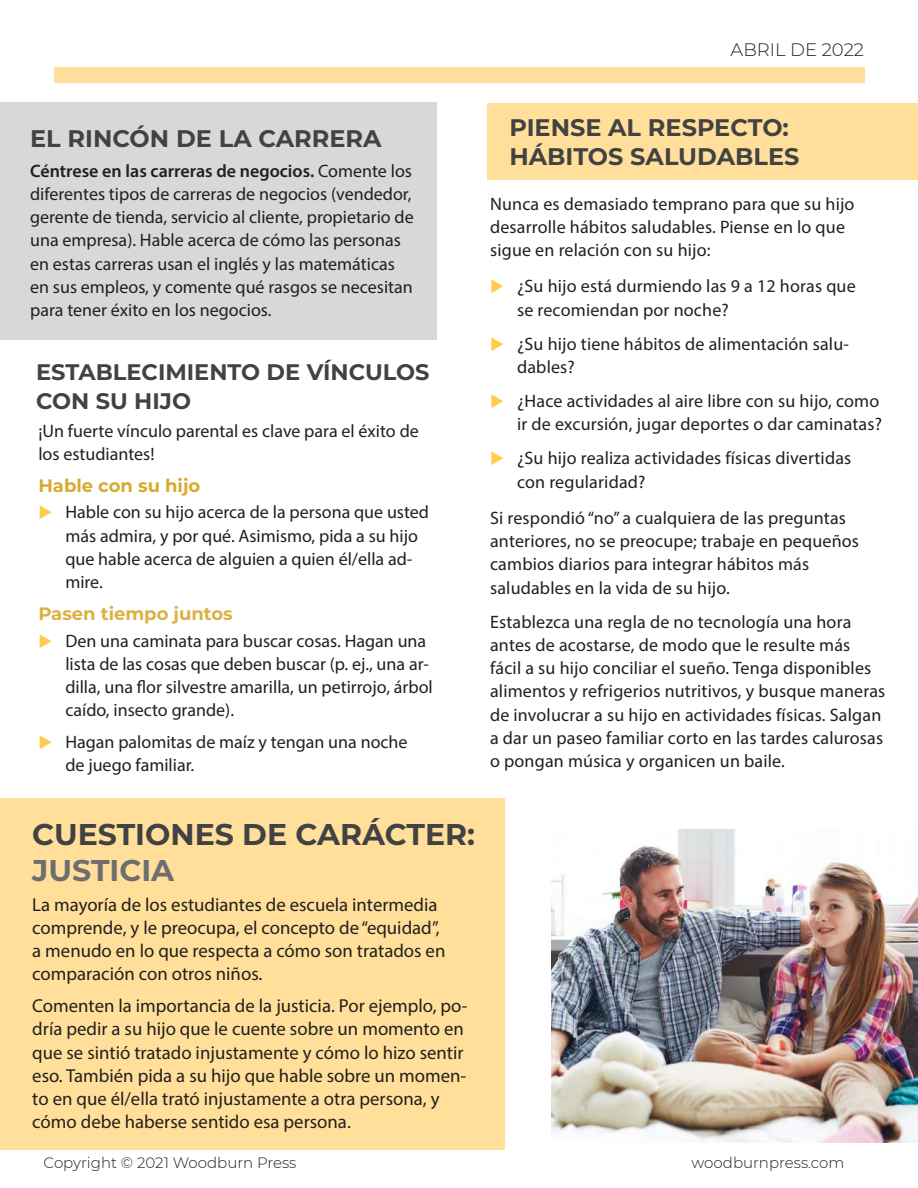
<style>
.page{position:relative;width:918px;height:1188px;background:#fff}
.page>*{position:absolute;margin:0;border:0;box-sizing:border-box;transform-origin:0 0}
.t1{font:700 30px "Montserrat";color:#424244}
.t2{font:700 30px "Montserrat";color:#6c6e70}
.t3{font:700 24px/28.8px "Montserrat";color:#424244}
.t4{font:700 22.5px/28.5px "Montserrat";color:#424244}
.t5{font:18.75px/23.2px "Myriad Pro";color:#221f1f}
.t6{font:18px/23.2px "Myriad Pro";letter-spacing:.01em;color:#221f1f}
.t7{font:700 18px "Montserrat";color:#dcb144}
.t8{font:700 18px "Montserrat";color:#d8aa2e}
.t9{font:300 18px "Montserrat";color:#221f1f}
.t10{font:300 15px "Montserrat";color:#221f1f}
.s1{font-weight:600}
.s2{color:#ffcc4e}
</style>
<div class="page">
<div style="left:487px;top:103px;width:431px;height:76px;background:#ffdf99"></div>
<div style="left:0;top:102px;width:436px;height:238px;background:#d7d8da"></div>
<div style="left:0;top:798px;width:504px;height:351px;background:#ffdf99"></div>
<img style="left:552px;top:829px;width:366px;height:314px">
<div style="left:54px;top:67px;width:810px;height:15px;background:#ffdf99"></div>
<p class="t9" style="left:731px;top:43px;width:135px">ABRIL DE 2022</p>
<h2 class="t3" style="left:30px;top:124px;width:353px">EL RINCÓN DE LA CARRERA</h2>
<p class="t6" style="left:30px;top:161px;width:385px"><span class="s1">Céntrese en las carreras de negocios.</span> Comente los diferentes tipos de carreras de negocios (vendedor, gerente de tienda, servicio al cliente, propietario de una empresa). Hable acerca de cómo las personas en estas carreras usan el inglés y las matemáticas en sus empleos, y comente qué rasgos se necesitan para tener éxito en los negocios.</p>
<p class="t4" style="left:36px;top:358px;width:395px">ESTABLECIMIENTO DE VÍNCULOS<br>CON SU HIJO</p>
<p class="t6" style="left:38px;top:421px;width:382px">¡Un fuerte vínculo parental es clave para el éxito de los estudiantes!</p>
<p class="t8" style="left:38px;top:476px;width:163px">Hable con su hijo</p>
<p class="t6" style="left:65px;top:502px;width:365px;text-indent:-27px"><span class="s2">◆</span> Hable con su hijo acerca de la persona que usted más admira, y por qué. Asimismo, pida a su hijo que hable acerca de alguien a quien él/ella ad&shy;mire.</p>
<p class="t7" style="left:38px;top:604px;width:196px">Pasen tiempo juntos</p>
<p class="t6" style="left:65px;top:630px;width:369px;text-indent:-27px"><span class="s2">◆</span> Den una caminata para buscar cosas. Hagan una lista de las cosas que deben buscar (p. ej., una ar&shy;dilla, una flor silvestre amarilla, un petirrojo, árbol caído, insecto grande).</p>
<p class="t6" style="left:65px;top:732px;width:344px;text-indent:-27px"><span class="s2">◆</span> Hagan palomitas de maíz y tengan una noche de juego familiar.</p>
<h2 class="t3" style="left:509px;top:113px;width:292px">PIENSE AL RESPECTO:<br>HÁBITOS SALUDABLES</h2>
<p class="t6" style="left:490px;top:194px;width:366px">Nunca es demasiado temprano para que su hijo desarrolle hábitos saludables. Piense en lo que sigue en relación con su hijo:</p>
<p class="t6" style="left:517px;top:276px;width:340px;text-indent:-27px"><span class="s2">◆</span> ¿Su hijo está durmiendo las 9 a 12 horas que se recomiendan por noche?</p>
<p class="t6" style="left:517px;top:334px;width:333px;text-indent:-27px"><span class="s2">◆</span> ¿Su hijo tiene hábitos de alimentación salu&shy;dables?</p>
<p class="t6" style="left:490px;top:391px;width:394px;text-align:right"><span class="s2">◆</span> ¿Hace actividades al aire libre con su hijo, como ir de excursión, jugar deportes o dar caminatas?</p>
<p class="t6" style="left:517px;top:448px;width:336px;text-indent:-27px"><span class="s2">◆</span> ¿Su hijo realiza actividades físicas divertidas con regularidad?</p>
<p class="t6" style="left:490px;top:508px;width:370px">Si respondió “no” a cualquiera de las preguntas anteriores, no se preocupe; trabaje en pequeños cambios diarios para integrar hábitos más saludables en la vida de su hijo.</p>
<p class="t6" style="left:490px;top:611px;width:397px">Establezca una regla de no tecnología una hora antes de acostarse, de modo que le resulte más fácil a su hijo conciliar el sueño. Tenga disponibles alimentos y refrigerios nutritivos, y busque maneras de involucrar a su hijo en actividades físicas. Salgan a dar un paseo familiar corto en las tardes calurosas o pongan música y organicen un baile.</p>
<h1 class="t1" style="left:32px;top:818px;width:444px">CUESTIONES DE CARÁCTER:</h1>
<h1 class="t2" style="left:32px;top:854px;width:143px">JUSTICIA</h1>
<p class="t5" style="left:32px;top:894px;width:415px">La mayoría de los estudiantes de escuela intermedia comprende, y le preocupa, el concepto de “equidad”, a menudo en lo que respecta a cómo son tratados en comparación con otros niños.</p>
<p class="t5" style="left:32px;top:996px;width:437px">Comenten la importancia de la justicia. Por ejemplo, po&shy;dría pedir a su hijo que le cuente sobre un momento en que se sintió tratado injustamente y cómo lo hizo sentir eso. También pida a su hijo que hable sobre un momen&shy;to en que él/ella trató injustamente a otra persona, y cómo debe haberse sentido esa persona.</p>
<p class="t10" style="left:44px;top:1157px;width:254px">Copyright © 2021 Woodburn Press</p>
<p class="t10" style="left:692px;top:1157px;width:154px">woodburnpress.com</p>
</div>
